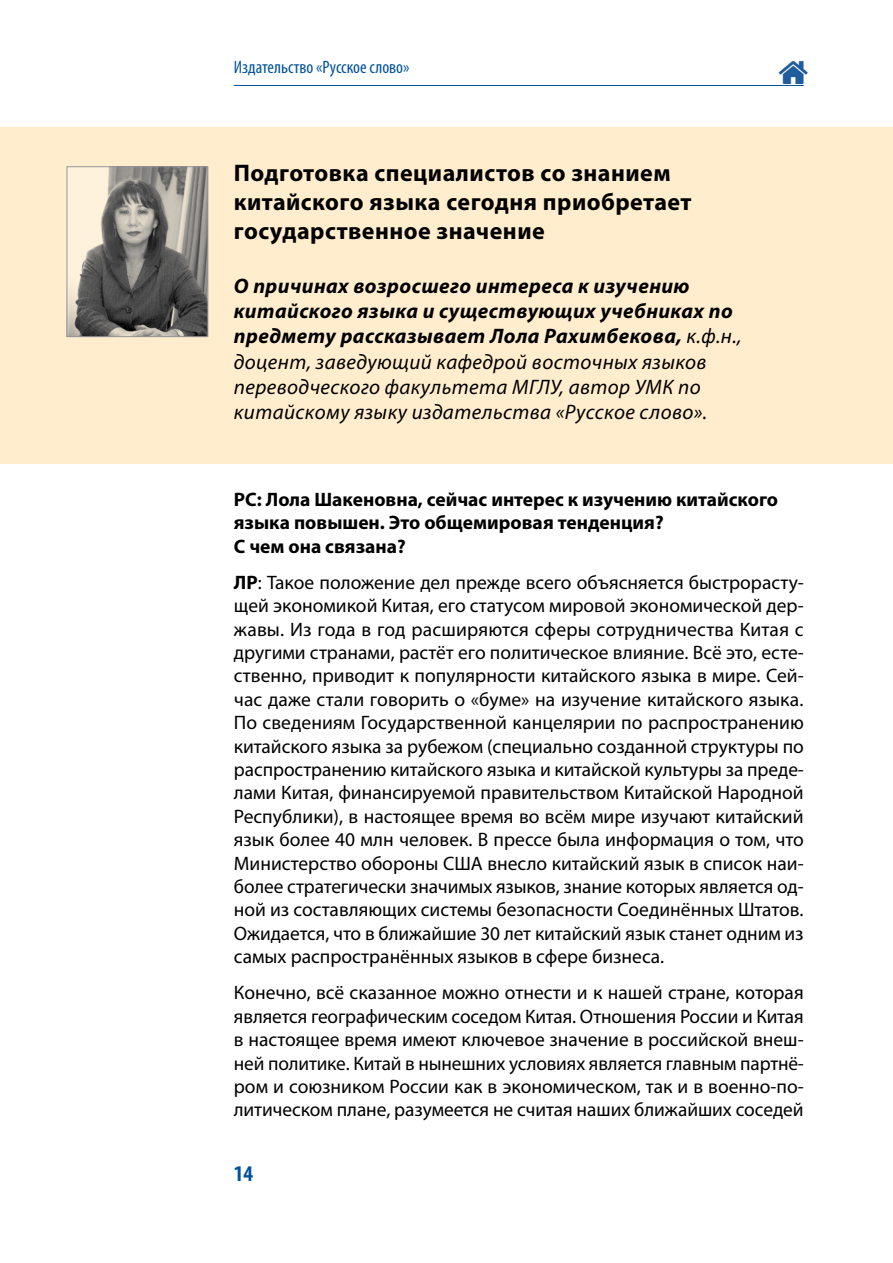
<style>
.page{position:relative;width:893px;height:1263px;background:#fff}
.page>*{position:absolute;margin:0;border:0;box-sizing:border-box;transform-origin:0 0}
.t1{font:700 24px/28.8px "Myriad Pro";letter-spacing:.02em;color:#000}
.t2{font:700 condensed 22.5px "Myriad Pro";color:#00529c}
.t3{font:italic 21px/25.2px "Myriad Pro";letter-spacing:.02em;color:#000}
.t4{font:19.5px/23.4px "Myriad Pro";letter-spacing:-.005em;color:#000;text-align:justify}
.t5{font:700 19.5px/23.4px "Myriad Pro";color:#000}
.t6{font:condensed 18px "Myriad Pro";color:#00529c}
.s1{font-weight:700}
</style>
<div class="page">
<hr style="left:234px;top:85px;width:570px;height:1px;background:#00529c">
<div style="left:0;top:127px;width:893px;height:336px;background:#ffedce"></div>
<img style="left:69px;top:169px;width:137px;height:166px">
<div style="left:67px;top:167px;width:141px;height:170px;border:1px solid #939598"></div>
<p class="t6" style="left:234px;top:56px;width:177px">Издательство «Русское слово»</p>
<p class="t1" style="left:234px;top:158px;width:459px">Подготовка специалистов со знанием китайского языка сегодня приобретает государственное значение</p>
<p class="t3" style="left:234px;top:273px;width:509px"><span class="s1">О причинах возросшего интереса к изучению китайского языка и существующих учебниках по предмету рассказывает Лола Рахимбекова,</span> к.ф.н., доцент, заведующий кафедрой восточных языков переводческого факультета МГЛУ, автор УМК по китайскому языку издательства «Русское слово».</p>
<p class="t5" style="left:234px;top:487px;width:546px">РС: Лола Шакеновна, сейчас интерес к изучению китайского языка повышен. Это общемировая тенденция?<br>С чем она связана?</p>
<p class="t4" style="left:234px;top:570px;width:571px"><span class="s1">ЛР</span>: Такое положение дел прежде всего объясняется быстрорасту&shy;щей экономикой Китая, его статусом мировой экономической дер&shy;жавы. Из года в год расширяются сферы сотрудничества Китая с другими странами, растёт его политическое влияние. Всё это, есте&shy;ственно, приводит к популярности китайского языка в мире. Сей&shy;час даже стали говорить о «буме» на изучение китайского языка.<br>По сведениям Государственной канцелярии по распространению китайского языка за рубежом (специально созданной структуры по распространению китайского языка и китайской культуры за преде&shy;лами Китая, финансируемой правительством Китайской Народной Республики), в настоящее время во всём мире изучают китайский язык более 40 млн человек. В прессе была информация о том, что Министерство обороны США внесло китайский язык в список наи&shy;более стратегически значимых языков, знание которых является од&shy;ной из составляющих системы безопасности Соединённых Штатов.<br>Ожидается, что в ближайшие 30 лет китайский язык станет одним из самых распространённых языков в сфере бизнеса.</p>
<p class="t4" style="left:234px;top:981px;width:571px">Конечно, всё сказанное можно отнести и к нашей стране, которая является географическим соседом Китая. Отношения России и Китая в настоящее время имеют ключевое значение в российской внеш&shy;ней политике. Китай в нынешних условиях является главным партнё&shy;ром и союзником России как в экономическом, так и в военно-по&shy;литическом плане, разумеется не считая наших ближайших соседей</p>
<p class="t2" style="left:234px;top:1159px;width:21px">14</p>
</div>
